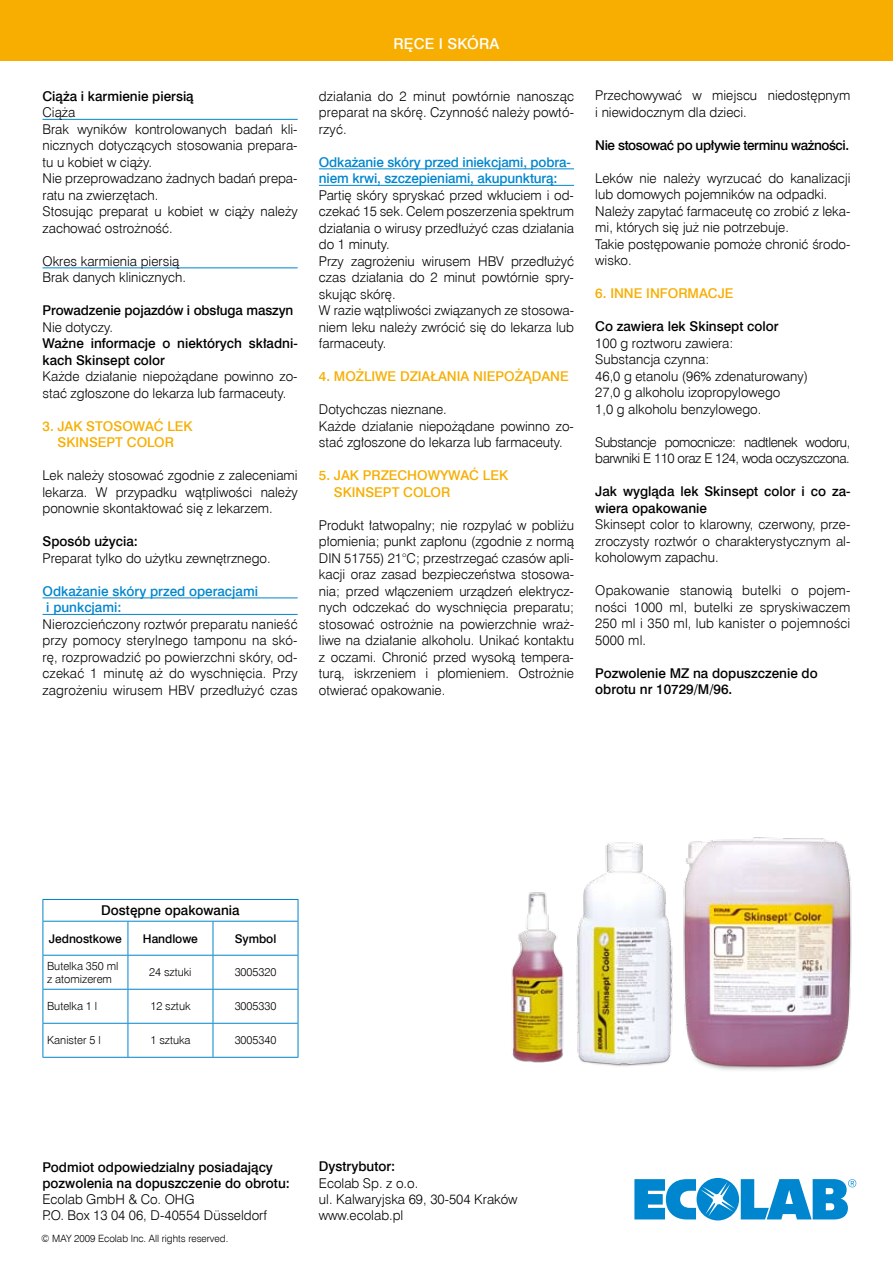
<style>
.page{position:relative;width:893px;height:1263px;background:#fff}
.page>*{position:absolute;margin:0;border:0;box-sizing:border-box;transform-origin:0 0}
.t1{font:15px "Swis 721 Md EU";letter-spacing:.01em;color:#fff}
.t2{font:13.5px/16.5px "Swis 721 Lt EU";color:#000}
.t3{font:13.5px/16.5px "Swis 721 Md EU";color:#000}
.t4{font:13.5px/16.5px "Swis 721 Md EU";letter-spacing:-.01em;color:#0086ce}
.t5{font:13.5px/16.5px "Swis 721 Md EU";color:#f7ae00;text-align:center}
.t6{font:13.5px/16.5px "Swis 721 Lt EU";letter-spacing:-.03em;color:#000}
.t7{font:13.5px "Swis 721 Md EU";letter-spacing:-.03em;color:#000}
.t8{font:12px "Swis 721 Md EU";letter-spacing:-.005em;color:#000}
.t9{font:11.25px/13.5px "Swis 721 Lt EU";letter-spacing:-.005em;color:#000}
.t10{font:10.05px "Swis 721 Lt EU";letter-spacing:-.005em;color:#000}
</style>
<div class="page">
<hr style="left:43px;top:119px;width:255px;height:1px;background:#0086ce">
<hr style="left:43px;top:268px;width:255px;height:1px;background:#0086ce">
<hr style="left:43px;top:598px;width:255px;height:1px;background:#0086ce">
<hr style="left:43px;top:614px;width:255px;height:1px;background:#0086ce">
<hr style="left:319px;top:169px;width:255px;height:1px;background:#0086ce">
<hr style="left:319px;top:185px;width:255px;height:1px;background:#0086ce">
<div style="left:0;top:0;width:893px;height:61px;background:#f7ae00"></div>
<svg style="left:634px;top:1178px;width:222px;height:42px"></svg>
<hr style="left:43px;top:899px;width:85px;height:1px;background:#0085cc">
<svg style="left:43px;top:900px;width:1px;height:21px"></svg>
<hr style="left:128px;top:899px;width:85px;height:1px;background:#0085cc">
<hr style="left:213px;top:899px;width:85px;height:1px;background:#0085cc">
<svg style="left:298px;top:900px;width:1px;height:21px"></svg>
<hr style="left:43px;top:921px;width:85px;height:1px;background:#0085cc">
<hr style="left:43px;top:921px;width:1px;height:34px;background:#0085cc">
<hr style="left:128px;top:921px;width:85px;height:1px;background:#0085cc">
<hr style="left:128px;top:921px;width:1px;height:34px;background:#0085cc">
<hr style="left:213px;top:921px;width:85px;height:1px;background:#0085cc">
<hr style="left:213px;top:921px;width:1px;height:34px;background:#0085cc">
<hr style="left:298px;top:921px;width:1px;height:34px;background:#0085cc">
<hr style="left:43px;top:955px;width:85px;height:1px;background:#0085cc">
<hr style="left:43px;top:955px;width:1px;height:34px;background:#0085cc">
<hr style="left:128px;top:955px;width:85px;height:1px;background:#0085cc">
<hr style="left:128px;top:955px;width:1px;height:34px;background:#0085cc">
<hr style="left:213px;top:955px;width:85px;height:1px;background:#0085cc">
<hr style="left:213px;top:955px;width:1px;height:34px;background:#0085cc">
<hr style="left:298px;top:955px;width:1px;height:34px;background:#0085cc">
<hr style="left:43px;top:989px;width:85px;height:1px;background:#0085cc">
<hr style="left:43px;top:989px;width:1px;height:34px;background:#0085cc">
<hr style="left:128px;top:989px;width:85px;height:1px;background:#0085cc">
<hr style="left:128px;top:989px;width:1px;height:34px;background:#0085cc">
<hr style="left:213px;top:989px;width:85px;height:1px;background:#0085cc">
<hr style="left:213px;top:989px;width:1px;height:34px;background:#0085cc">
<hr style="left:298px;top:989px;width:1px;height:34px;background:#0085cc">
<hr style="left:43px;top:1023px;width:85px;height:1px;background:#0085cc">
<hr style="left:43px;top:1024px;width:1px;height:33px;background:#0085cc">
<hr style="left:128px;top:1023px;width:85px;height:1px;background:#0085cc">
<hr style="left:128px;top:1024px;width:1px;height:33px;background:#0085cc">
<hr style="left:213px;top:1023px;width:85px;height:1px;background:#0085cc">
<hr style="left:213px;top:1024px;width:1px;height:33px;background:#0085cc">
<hr style="left:298px;top:1024px;width:1px;height:33px;background:#0085cc">
<hr style="left:43px;top:1057px;width:85px;height:1px;background:#0085cc">
<hr style="left:128px;top:1057px;width:85px;height:1px;background:#0085cc">
<hr style="left:213px;top:1057px;width:85px;height:1px;background:#0085cc">
<img style="left:588px;top:842px;width:85px;height:225px">
<img style="left:511px;top:884px;width:85px;height:180px">
<img style="left:683px;top:837px;width:169px;height:233px">
<p class="t3" style="left:43px;top:88px;width:153px">Ciąża i karmienie piersią</p>
<p class="t2" style="left:43px;top:104px;width:257px">Ciąża<br>Brak wyników kontrolowanych badań kli&shy;nicznych dotyczących stosowania prepara&shy;tu u kobiet w ciąży.<br>N ie przeprowadzano żadnych badań prepa&shy;ratu na zwierzętach.<br>Stosując preparat u kobiet w ciąży należy zachować ostrożność.</p>
<p class="t2" style="left:43px;top:253px;width:145px">Okres karmienia piersią<br>Brak danych klinicznych.</p>
<p class="t3" style="left:43px;top:303px;width:252px">Prowadzenie pojazdów i obsługa maszyn</p>
<p class="t2" style="left:43px;top:319px;width:72px">N ie dotyczy.</p>
<p class="t3" style="left:43px;top:336px;width:257px">Ważne informacje o niektórych składni&shy;kach Skinsept color</p>
<p class="t2" style="left:43px;top:368px;width:257px">Każde działanie niepożądane powinno zo&shy;stać zgłoszone do lekarza lub farmaceuty.</p>
<p class="t5" style="left:43px;top:418px;width:142px">3. JAK STOSOWAĆ LEK<br>SKI NSEPT COLOR</p>
<p class="t2" style="left:43px;top:467px;width:257px;text-align:justify">Lek należy stosować zgodnie z zaleceniami lekarza. W przypadku wątpliwości należy ponownie skontaktować się z lekarzem.</p>
<p class="t3" style="left:43px;top:534px;width:97px">Sposób użycia:</p>
<p class="t2" style="left:43px;top:550px;width:230px">Preparat tylko do użytku zewnętrznego.</p>
<p class="t4" style="left:43px;top:583px;width:217px">Odkażanie skóry przed operacjami i punkcjami:</p>
<p class="t2" style="left:43px;top:616px;width:257px;text-align:justify">N ierozcieńczony roztwór preparatu nanieść przy pomocy sterylnego tamponu na skó&shy;rę, rozprowadzić po powierzchni skóry, od&shy;czekać 1 minutę aż do wyschnięcia. Przy zagrożeniu wirusem HBV przedłużyć czas</p>
<p class="t1" style="left:393px;top:35px;width:107px">Ręce i skóra</p>
<p class="t2" style="left:319px;top:88px;width:257px;text-align:justify">działania do 2 minut powtórnie nanosząc preparat na skórę. Czynność należy powtó&shy;rzyć.</p>
<p class="t4" style="left:319px;top:154px;width:253px">Odkażanie skóry przed iniekcjami, pobra&shy;niem krwi, szczepieniami, akupunkturą:</p>
<p class="t2" style="left:319px;top:187px;width:257px">Partię skóry spryskać przed wkłuciem i od&shy;czekać 15 sek. Celem poszerzenia spektrum działania o wirusy przedłużyć czas działania do 1 minuty.<br>Przy zagrożeniu wirusem HBV przedłużyć czas działania do 2 minut powtórnie spry&shy;skując skórę.<br>W razie wątpliwości związanych ze stosowa&shy;niem leku należy zwrócić się do lekarza lub farmaceuty.</p>
<p class="t5" style="left:319px;top:369px;width:250px">4. MOŻLIWE DZIAŁANIA NIE POŻĄDANE</p>
<p class="t2" style="left:319px;top:401px;width:257px">Dotychczas nieznane.<br>Każde działanie niepożądane powinno zo&shy;stać zgłoszone do lekarza lub farmaceuty.</p>
<p class="t5" style="left:334px;top:468px;width:166px;text-align:left;text-indent:-15px">5. JAK PRZEC HOWYWAĆ LEK<br>Skinsept color</p>
<p class="t2" style="left:319px;top:517px;width:257px;text-align:justify">Produkt łatwopalny; nie rozpylać w pobliżu płomienia; punkt zapłonu (zgodnie z normą DIN</p>
<p class="t2" style="left:319px;top:550px;width:257px;text-align:justify;text-indent:25px">51755) 21°C; przestrzegać czasów apli&shy;kacji oraz zasad bezpieczeństwa stosowa&shy;nia; przed włączeniem urządzeń elektrycz&shy;nych odczekać do wyschnięcia preparatu; stosować ostrożnie na powierzchnie wraż&shy;liwe na działanie alkoholu. Unikać kontaktu z oczami. Chronić przed wysoką tempera&shy;turą, iskrzeniem i płomieniem. Ostrożnie otwierać opakowanie.</p>
<p class="t2" style="left:595px;top:88px;width:257px">Przechowywać w miejscu niedostępnym i niewidocznym dla dzieci.</p>
<p class="t7" style="left:595px;top:137px;width:255px">Nie stosować po upływie terminu ważności.</p>
<p class="t2" style="left:595px;top:170px;width:257px">Leków nie należy wyrzucać do kanalizacji lub domowych pojemników na odpadki.<br>N ależy zapytać farmaceutę co zrobić z leka&shy;mi, których się już nie potrzebuje.<br>Takie postępowanie pomoże chronić środo&shy;wisko.</p>
<p class="t5" style="left:595px;top:286px;width:138px">6. INNE INFORMACJE</p>
<p class="t3" style="left:595px;top:319px;width:185px">Co zawiera lek Skinsept color</p>
<p class="t2" style="left:595px;top:335px;width:214px">100 g roztworu zawiera:<br>Substancja czynna:<br>46,0 g etanolu (96% zdenaturowany)<br>27,0 g alkoholu izopropylowego<br>1,0 g alkoholu benzylowego.</p>
<p class="t6" style="left:595px;top:434px;width:257px">Substancje pomocnicze: nadtlenek wodoru, barwniki E 110 oraz E 124, woda oczyszczona.</p>
<p class="t3" style="left:595px;top:484px;width:257px">Jak wygląda lek Skinsept color i co za&shy;wiera opakowanie</p>
<p class="t2" style="left:595px;top:517px;width:257px;text-align:justify">Skinsept color to klarowny, czerwony, prze&shy;zroczysty roztwór o charakterystycznym al&shy;koholowym zapachu.</p>
<p class="t2" style="left:595px;top:583px;width:257px;text-align:justify">Opakowanie stanowią butelki o pojem&shy;ności 1000 ml, butelki ze spryskiwaczem 250 ml i 350 ml, lub kanister o pojemności 5000 ml.</p>
<p class="t3" style="left:595px;top:666px;width:224px">Pozwolenie MZ na dopuszczenie do obrotu nr 10729/M/96.</p>
<p class="t3" style="left:101px;top:903px;width:140px">Dostępne opakowania</p>
<p class="t8" style="left:49px;top:931px;width:74px">Jednostkowe</p>
<p class="t8" style="left:143px;top:931px;width:57px">Handlowe</p>
<p class="t8" style="left:235px;top:931px;width:43px">Symbol</p>
<p class="t9" style="left:47px;top:959px;width:73px">Butelka 350 ml z atomizerem</p>
<p class="t9" style="left:149px;top:966px;width:44px">24 sztuki</p>
<p class="t9" style="left:235px;top:966px;width:43px">3005320</p>
<p class="t9" style="left:47px;top:1000px;width:52px">Butelka 1 l</p>
<p class="t9" style="left:150px;top:1000px;width:42px">12 sztuk</p>
<p class="t9" style="left:235px;top:1000px;width:43px">3005330</p>
<p class="t9" style="left:47px;top:1034px;width:55px">Kanister 5 l</p>
<p class="t9" style="left:150px;top:1034px;width:42px">1 sztuka</p>
<p class="t9" style="left:235px;top:1034px;width:43px">3005340</p>
<p class="t3" style="left:43px;top:1159px;width:249px">Podmiot odpowiedzialny posiadający pozwolenia na dopuszczenie do obrotu:</p>
<p class="t2" style="left:43px;top:1191px;width:226px">Ecolab GmbH &amp; Co. OHG<br>P.O. Box 13 04 06, D-40554 Düsseldorf</p>
<p class="t10" style="left:41px;top:1232px;width:189px">© MAy 2009 Ecolab I nc. All rights reserved.</p>
<p class="t3" style="left:319px;top:1159px;width:78px">Dystrybutor:</p>
<p class="t2" style="left:319px;top:1175px;width:200px">Ecolab Sp. z o.o.<br>ul. Kalwaryjska 69, 30-504 Kraków www.ecolab.pl</p>
</div>
